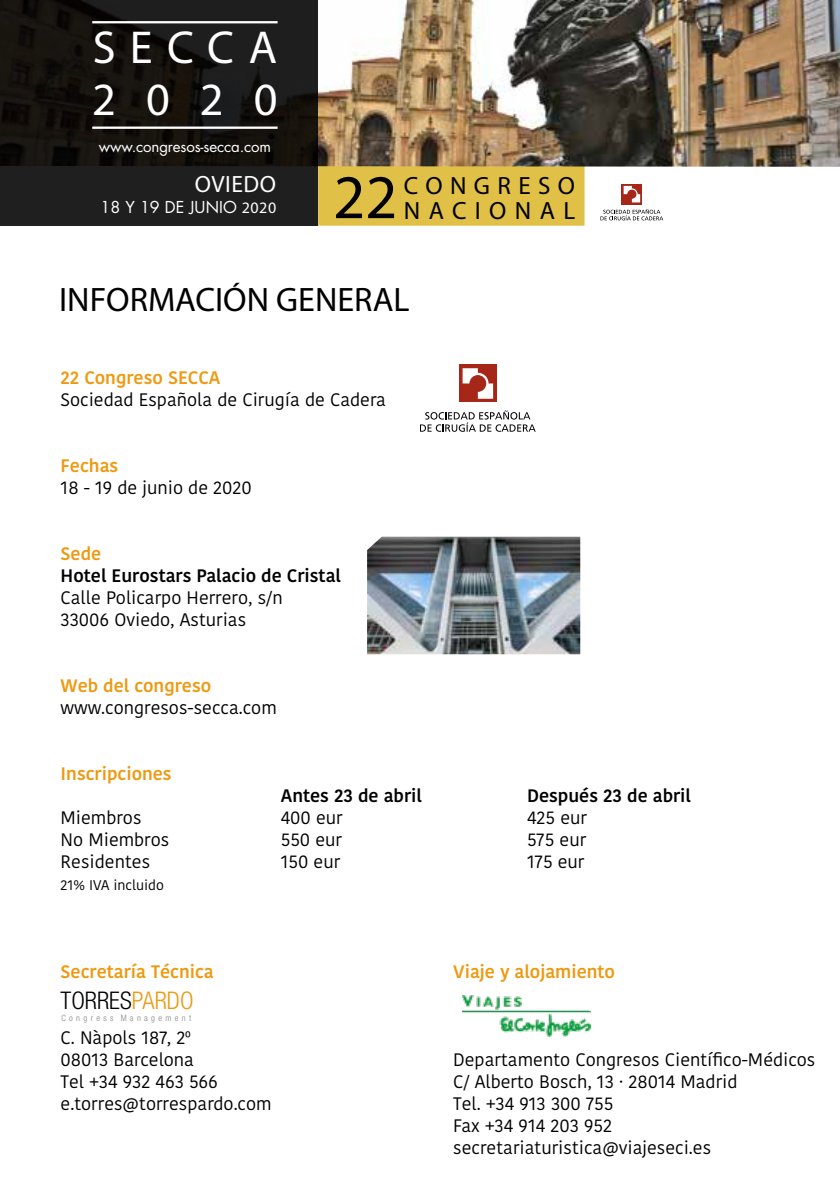
<style>
.page{position:relative;width:840px;height:1191px;background:#fff}
.page>*{position:absolute;margin:0;border:0;box-sizing:border-box;transform-origin:0 0}
.t1{font:62.4px "Myriad Pro";color:#000}
.t2{font:46.4px/52.2px "Myriad Pro";letter-spacing:.315em;color:#fff}
.t3{font:34px "Myriad Pro";color:#000}
.t4{font:25px "Myriad Pro";letter-spacing:.31em;color:#000}
.t5{font:25px "Myriad Pro";letter-spacing:.335em;color:#000}
.t6{font:300 condensed 24.4px "Helvetica Neue LT Com";color:#000}
.t7{font:23.6px "Myriad Pro";letter-spacing:.02em;color:#fff}
.t8{font:18px/22px "Kohinoor Devanagari";color:#000}
.t9{font:600 18px "Kohinoor Devanagari";color:#ee9910}
.t10{font:600 18px "Kohinoor Devanagari";color:#000}
.t11{font:16px "Futura Std";letter-spacing:.005em;color:#fff}
.t12{font:15px "Futura Std";letter-spacing:-.01em;color:#fff}
.t13{font:14px "Kohinoor Devanagari";color:#000}
.t14{font:300 condensed 8.6px "Helvetica Neue LT Com";letter-spacing:.385em;color:#878787}
.s1{font-family:"Myriad Pro"}
.s2{color:#ee9910}
.s3{font-family:"Helvetica Neue LT Com";font-weight:300;font-stretch:condensed}
</style>
<div class="page">
<div style="left:318px;top:167px;width:266px;height:59px;background:#e1c048"></div>
<img style="left:318px;top:0;width:521px;height:167px">
<svg style="left:0;top:0;width:318px;height:226px;background:#191715"></svg>
<hr style="left:92px;top:21px;width:185px;height:2px;background:#fff">
<hr style="left:92px;top:126px;width:185px;height:3px;background:#fff">
<svg style="left:600px;top:209px;width:63px;height:11px"></svg>
<svg style="left:621px;top:184px;width:20px;height:20px"></svg>
<svg style="left:623px;top:186px;width:16px;height:16px"></svg>
<img style="left:462px;top:995px;width:128px;height:41px">
<img style="left:367px;top:537px;width:213px;height:117px">
<svg style="left:420px;top:410px;width:115px;height:22px"></svg>
<div style="left:459px;top:365px;width:37px;height:37px;background:#a62617"></div>
<svg style="left:462px;top:368px;width:31px;height:31px"></svg>
<h2 class="t2" style="left:92px;top:21px;width:187px">SECCA<br>2020</h2>
<p class="t12" style="left:99px;top:137px;width:174px">www.congresos-secca.com</p>
<h3 class="t7" style="left:195px;top:169px;width:83px">OVIEDO</h3>
<p class="t11" style="left:100px;top:197px;width:177px">18 Y 19 DE JUNIO <span class="s1">2020</span></p>
<h1 class="t1" style="left:333px;top:159px;width:66px">22</h1>
<h3 class="t4" style="left:404px;top:170px;width:173px">CONGRESO</h3>
<h3 class="t5" style="left:404px;top:195px;width:173px">NACIONAL</h3>
<h3 class="t3" style="left:59px;top:279px;width:352px">INFORMACIÓN GENERAL</h3>
<p class="t9" style="left:61px;top:367px;width:161px">22 Congreso SECCA</p>
<p class="t8" style="left:61px;top:388px;width:327px">Sociedad Española de Cirugía de Cadera</p>
<p class="t9" style="left:61px;top:455px;width:59px">Fechas</p>
<p class="t8" style="left:61px;top:476px;width:193px">18 - 19 de junio de 2020</p>
<p class="t9" style="left:61px;top:543px;width:42px">Sede</p>
<p class="t10" style="left:61px;top:565px;width:282px">Hotel Eurostars Palacio de Cristal</p>
<p class="t8" style="left:61px;top:586px;width:223px">Calle Policarpo Herrero, s/n<br>33006 Oviedo, Asturias</p>
<p class="t9" style="left:61px;top:675px;width:152px">Web del congreso</p>
<p class="t8" style="left:61px;top:696px;width:218px">www.congresos-secca.com</p>
<p class="t9" style="left:61px;top:763px;width:113px">Inscripciones</p>
<p class="t10" style="left:281px;top:785px;width:143px">Antes 23 de abril</p>
<p class="t10" style="left:527px;top:785px;width:165px">Después 23 de abril</p>
<p class="t8" style="left:61px;top:806px;width:82px">Miembros</p>
<p class="t8" style="left:281px;top:806px;width:63px">400 eur</p>
<p class="t8" style="left:527px;top:806px;width:61px">425 eur</p>
<p class="t8" style="left:61px;top:828px;width:110px">No Miembros</p>
<p class="t8" style="left:281px;top:828px;width:63px">550 eur</p>
<p class="t8" style="left:527px;top:828px;width:61px">575 eur</p>
<p class="t8" style="left:61px;top:850px;width:91px">Residentes</p>
<p class="t8" style="left:281px;top:850px;width:61px">150 eur</p>
<p class="t8" style="left:527px;top:850px;width:59px">175 eur</p>
<p class="t13" style="left:61px;top:876px;width:105px">21% IVA incluido</p>
<p class="t9" style="left:61px;top:961px;width:155px">Secretaría Técnica</p>
<h3 class="t6" style="left:61px;top:986px;width:134px">TORRES<span class="s2">PARDO</span></h3>
<p class="t14" style="left:61px;top:1012px;width:131px">Congress Management</p>
<p class="t8" style="left:61px;top:1026px;width:212px">C. Nàpols 187, 2<span class="s3">º<br></span>08013 Barcelona<br>Tel +34 932 463 566 e.torres@torrespardo.com</p>
<p class="t9" style="left:453px;top:961px;width:163px">Viaje y alojamiento</p>
<p class="t8" style="left:453px;top:1048px;width:363px">Departamento Congresos Científico-Médicos<br>C/ Alberto Bosch, 13 · 28014 Madrid<br>Tel. +34 913 300 755<br>Fax +34 914 203 952 secretariaturistica@viajeseci.es</p>
</div>
